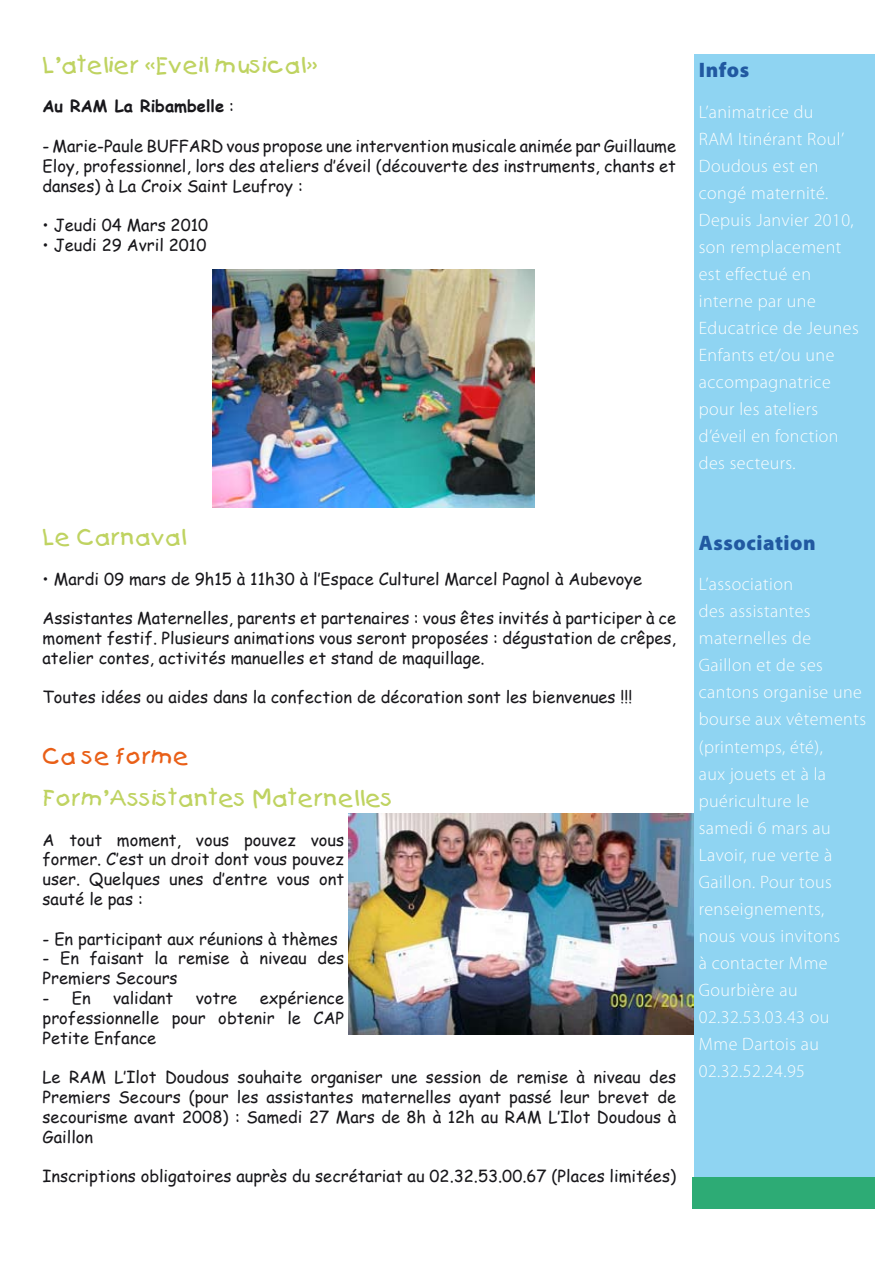
<style>
.page{position:relative;width:893px;height:1263px;background:#fff}
.page>*{position:absolute;margin:0;border:0;box-sizing:border-box;transform-origin:0 0}
.t1{font:22.5px "Kids Plain";letter-spacing:.025em;color:#bfd361}
.t2{font:22.5px "Kids Plain";letter-spacing:.025em;color:#e95f17}
.t3{font:900 21px "Myriad Pro";letter-spacing:.025em;color:#2159a1}
.t4{font:300 18px/27px "Myriad Pro";letter-spacing:.025em;color:#fcfefe}
.t5{font:16.5px/19.8px "Comic Sans MS";color:#18171b;text-align:justify}
.t6{font:700 16.5px "Comic Sans MS";color:#18171b}
.s1{font-weight:400}
</style>
<div class="page">
<div style="left:694px;top:54px;width:181px;height:1155px;background:#8fd4f2"></div>
<div style="left:692px;top:1177px;width:183px;height:32px;background:#2dab75"></div>
<img style="left:349px;top:814px;width:344px;height:221px">
<img style="left:213px;top:270px;width:321px;height:237px">
<h1 class="t1" style="left:43px;top:51px;width:277px">L’atelier «Eveil musical»</h1>
<p class="t6" style="left:43px;top:94px;width:193px">Au RAM La Ribambelle <span class="s1">:</span></p>
<p class="t5" style="left:43px;top:135px;width:635px">- Marie-Paule BUFFARD vous propose une intervention musicale animée par Guillaume Eloy, professionnel, lors des ateliers d’éveil (découverte des instruments, chants et danses) à La Croix Saint Leufroy :</p>
<p class="t5" style="left:43px;top:215px;width:167px">• Jeudi 04 Mars 2010</p>
<p class="t5" style="left:43px;top:234px;width:165px">• Jeudi 29 Avril 2010</p>
<p class="t3" style="left:699px;top:58px;width:52px">Infos</p>
<p class="t4" style="left:699px;top:99px;width:162px">L’animatrice du<br>RAM Itinérant Roul’<br>Doudous est en congé maternité.<br>Depuis Janvier 2010, son remplacement est effectué en interne par une<br>Educatrice de Jeunes<br>Enfants et/ou une accompagnatrice pour les ateliers d’éveil en fonction des secteurs.</p>
<h1 class="t1" style="left:43px;top:523px;width:146px">Le Carnaval</h1>
<p class="t5" style="left:43px;top:568px;width:601px">• Mardi 09 mars de 9h15 à 11h30 à l’Espace Culturel Marcel Pagnol à Aubevoye</p>
<p class="t5" style="left:43px;top:608px;width:635px">Assistantes Maternelles, parents et partenaires : vous êtes invités à participer à ce moment festif. Plusieurs animations vous seront proposées : dégustation de crêpes, atelier contes, activités manuelles et stand de maquillage.</p>
<p class="t5" style="left:43px;top:687px;width:591px">Toutes idées ou aides dans la confection de décoration sont les bienvenues !!!</p>
<h1 class="t2" style="left:43px;top:742px;width:148px">Ca se forme</h1>
<h1 class="t1" style="left:43px;top:784px;width:352px">Form’Assistantes Maternelles</h1>
<p class="t5" style="left:43px;top:829px;width:303px">A tout moment, vous pouvez vous former. C’est un droit dont vous pouvez user. Quelques unes d’entre vous ont sauté le pas :</p>
<p class="t5" style="left:43px;top:928px;width:297px">- En participant aux réunions à thèmes</p>
<p class="t5" style="left:43px;top:948px;width:303px">- En faisant la remise à niveau des<br>Premiers Secours</p>
<p class="t5" style="left:43px;top:987px;width:50px">- En</p>
<p class="t5" style="left:113px;top:987px;width:62px">validant</p>
<p class="t5" style="left:196px;top:987px;width:43px">votre</p>
<p class="t5" style="left:43px;top:987px;width:303px;text-indent:217px">expérience professionnelle pour obtenir le CAP Petite Enfance</p>
<p class="t5" style="left:43px;top:1067px;width:635px">Le RAM L’Ilot Doudous souhaite organiser une session de remise à niveau des Premiers Secours (pour les assistantes maternelles ayant passé leur brevet de secourisme avant 2008) : Samedi 27 Mars de 8h à 12h au RAM L’Ilot Doudous à Gaillon</p>
<p class="t5" style="left:43px;top:1166px;width:635px">Inscriptions obligatoires auprès du secrétariat au 02.32.53.00.67 (Places limitées)</p>
<p class="t3" style="left:699px;top:531px;width:118px">Association</p>
<p class="t4" style="left:699px;top:571px;width:169px">L’association<br>des assistantes maternelles de<br>Gaillon et de ses cantons organise une bourse aux vêtements (printemps, été),<br>aux jouets et à la puériculture le samedi 6 mars au<br>Lavoir, rue verte à<br>Gaillon. Pour tous renseignements,<br>nous vous invitons<br>à contacter Mme<br>Gourbière au<br>02.32.53.03.43 ou<br>Mme Dartois au<br>02.32.52.24.95</p>
</div>
